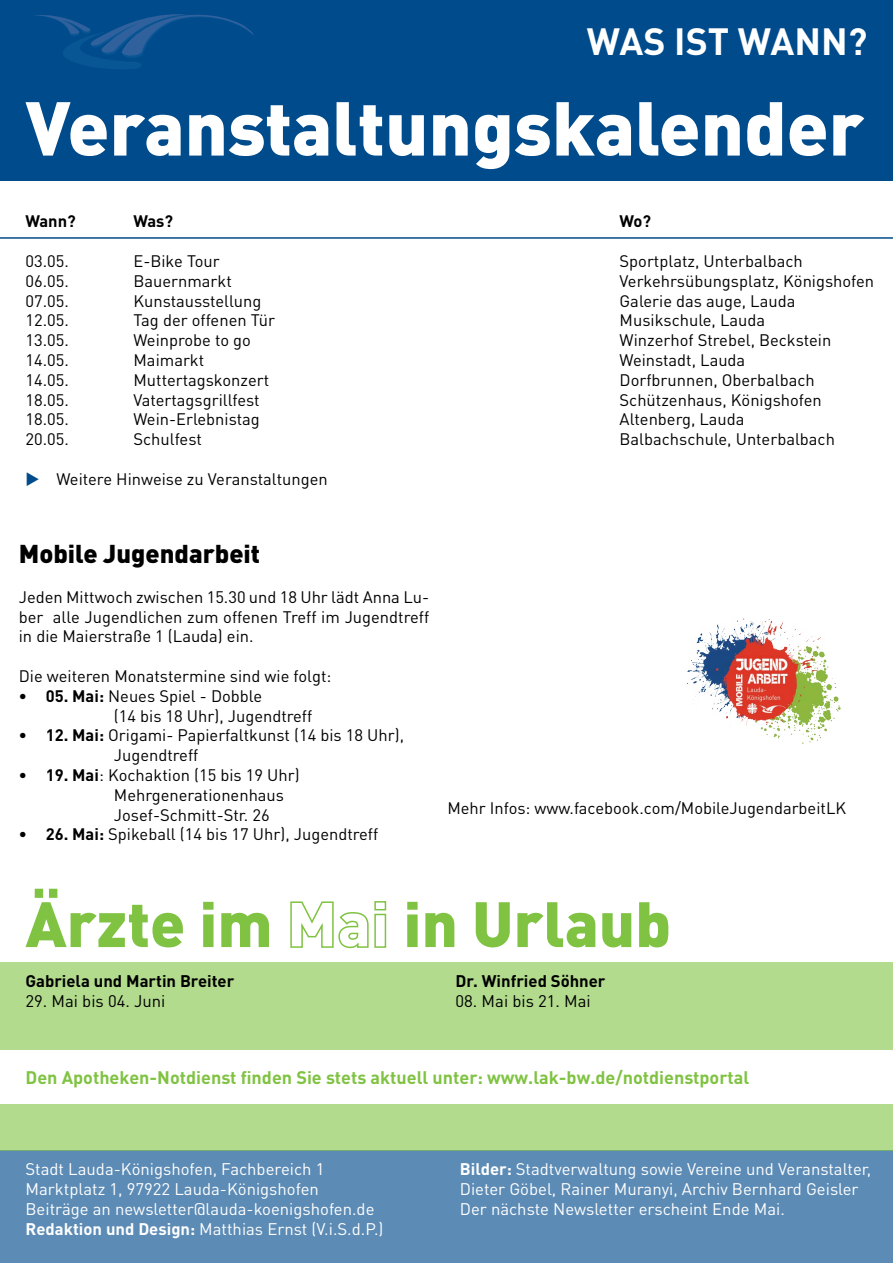
<style>
.page{position:relative;width:893px;height:1263px;background:#fff}
.page>*{position:absolute;margin:0;border:0;box-sizing:border-box;transform-origin:0 0}
.t1{font:900 75px "DIN Pro";color:#fff}
.t2{font:900 63px "DIN Pro";color:#80c342}
.t3{font:700 37.5px "DIN Pro";color:#fff}
.t4{font:900 25.5px "DIN Pro";color:#000}
.t5{font:700 18px "DIN Pro";color:#80c342}
.t6{font:16.65px/20px "DIN Pro";color:#fff}
.t7{font:700 16.65px "DIN Pro";color:#000}
.t8{font:16.65px "DIN Pro";color:#000}
.t9{font:16.5px/19.8px "DIN Pro";color:#000}
.t10{font:700 16.5px "DIN Pro";letter-spacing:-.02em;color:#000}
.s1{color:#004b8c}
.s2{font-weight:700}
</style>
<div class="page">
<div style="left:0;top:0;width:893px;height:180px;background:#004b8c"></div>
<svg style="left:35px;top:14px;width:219px;height:55px"></svg>
<div style="left:0;top:1151px;width:893px;height:112px;background:#5c8bb5"></div>
<hr style="left:0;top:237px;width:893px;height:2px;background:#004b8c">
<svg style="left:290px;top:901px;width:97px;height:48px"></svg>
<div style="left:0;top:962px;width:893px;height:189px;background:#b2db8d"></div>
<div style="left:0;top:1050px;width:893px;height:54px;background:#fff"></div>
<img style="left:687px;top:618px;width:154px;height:126px">
<h3 class="t3" style="left:587px;top:15px;width:282px">WAS IST WANN?</h3>
<h1 class="t1" style="left:26px;top:77px;width:840px">Veranstaltungskalender</h1>
<p class="t10" style="left:26px;top:210px;width:52px">Wann?</p>
<p class="t10" style="left:134px;top:210px;width:41px">Was?</p>
<p class="t10" style="left:620px;top:210px;width:33px">Wo?</p>
<p class="t9" style="left:26px;top:250px;width:45px">03.05.</p>
<p class="t9" style="left:134px;top:250px;width:88px">E-Bike Tour</p>
<p class="t9" style="left:620px;top:250px;width:185px">Sportplatz, Unterbalbach</p>
<p class="t9" style="left:26px;top:270px;width:45px">06.05.</p>
<p class="t9" style="left:134px;top:270px;width:100px">Bauernmarkt</p>
<p class="t9" style="left:620px;top:270px;width:256px">Verkehrsübungsplatz, Königshofen</p>
<p class="t9" style="left:26px;top:290px;width:45px">07.05.</p>
<p class="t9" style="left:134px;top:290px;width:129px">Kunstausstellung</p>
<p class="t9" style="left:620px;top:290px;width:177px">Galerie das auge, Lauda</p>
<p class="t9" style="left:26px;top:310px;width:45px">12.05.</p>
<p class="t9" style="left:134px;top:310px;width:143px">Tag der offenen Tür</p>
<p class="t9" style="left:620px;top:310px;width:147px">Musikschule, Lauda</p>
<p class="t9" style="left:26px;top:330px;width:45px">13.05.</p>
<p class="t9" style="left:134px;top:330px;width:119px">Weinprobe to go</p>
<p class="t9" style="left:620px;top:330px;width:213px">Winzerhof Strebel, Beckstein</p>
<p class="t9" style="left:26px;top:349px;width:45px">14.05.</p>
<p class="t9" style="left:134px;top:349px;width:72px">Maimarkt</p>
<p class="t9" style="left:620px;top:349px;width:127px">Weinstadt, Lauda</p>
<p class="t9" style="left:26px;top:369px;width:45px">14.05.</p>
<p class="t9" style="left:134px;top:369px;width:137px">Muttertagskonzert</p>
<p class="t9" style="left:620px;top:369px;width:197px">Dorfbrunnen, Oberbalbach</p>
<p class="t9" style="left:26px;top:389px;width:45px">18.05.</p>
<p class="t9" style="left:134px;top:389px;width:128px">Vatertagsgrillfest</p>
<p class="t9" style="left:620px;top:389px;width:204px">Schützenhaus, Königshofen</p>
<p class="t9" style="left:26px;top:409px;width:45px">18.05.</p>
<p class="t9" style="left:134px;top:409px;width:128px">Wein-Erlebnistag</p>
<p class="t9" style="left:620px;top:409px;width:126px">Altenberg, Lauda</p>
<p class="t9" style="left:26px;top:429px;width:45px">20.05.</p>
<p class="t9" style="left:134px;top:429px;width:70px">Schulfest</p>
<p class="t9" style="left:620px;top:429px;width:217px">Balbachschule, Unterbalbach</p>
<p class="t9" style="left:26px;top:468px;width:304px"><span class="s1">◆</span> Weitere Hinweise zu Veranstaltungen</p>
<h3 class="t4" style="left:19px;top:537px;width:243px">Mobile Jugendarbeit</h3>
<p class="t9" style="left:19px;top:586px;width:412px;text-align:justify">Jeden Mittwoch zwischen 15.30 und 18 Uhr lädt Anna Lu&shy;ber alle Jugendlichen zum offenen Treff im Jugendtreff in die Maierstraße 1 (Lauda) ein.</p>
<p class="t9" style="left:19px;top:665px;width:314px">Die weiteren Monatstermine sind wie folgt:</p>
<p class="t9" style="left:114px;top:685px;width:200px;text-indent:-95px"><span class="s2">• 05. Mai:</span> Neues Spiel - Dobble<br>(14 bis 18 Uhr), Jugendtreff</p>
<p class="t9" style="left:114px;top:725px;width:292px;text-indent:-95px"><span class="s2">• 12. Mai:</span> Origami- Papierfaltkunst (14 bis 18 Uhr),<br>Jugendtreff</p>
<p class="t9" style="left:114px;top:764px;width:187px;text-indent:-95px"><span class="s2">• 19. Mai</span>: Kochaktion (15 bis 19 Uhr)<br>Mehrgenerationenhaus<br>Josef-Schmitt-Str. 26</p>
<p class="t9" style="left:19px;top:824px;width:361px"><span class="s2">• 26. Mai:</span> Spikeball (14 bis 17 Uhr), Jugendtreff</p>
<p class="t9" style="left:447px;top:797px;width:400px">Mehr Infos: www.facebook.com/MobileJugendarbeitLK</p>
<h2 class="t2" style="left:26px;top:881px;width:249px">Ärzte im</h2>
<p class="t7" style="left:26px;top:970px;width:210px">Gabriela und Martin Breiter</p>
<p class="t8" style="left:26px;top:990px;width:141px">29. Mai bis 04. Juni</p>
<h2 class="t2" style="left:403px;top:881px;width:269px">in Urlaub</h2>
<p class="t7" style="left:456px;top:970px;width:151px">Dr. Winfried Söhner</p>
<p class="t8" style="left:456px;top:990px;width:137px">08. Mai bis 21. Mai</p>
<p class="t5" style="left:26px;top:1065px;width:725px">Den Apotheken-Notdienst finden Sie stets aktuell unter: www.lak-bw.de/notdienstportal</p>
<p class="t6" style="left:26px;top:1159px;width:359px">Stadt Lauda-Königshofen, Fachbereich 1<br>Marktplatz 1, 97922 Lauda-Königshofen Beiträge an newsletter@lauda-koenigshofen.de <span class="s2">Redaktion und Design:</span> Matthias Ernst (V.i.S.d.P.)</p>
<p class="t6" style="left:460px;top:1159px;width:413px"><span class="s2">Bilder:</span> Stadtverwaltung sowie Vereine und Veranstalter,<br>Dieter Göbel, Rainer Muranyi, Archiv Bernhard Geisler<br>Der nächste Newsletter erscheint Ende Mai.</p>
</div>
